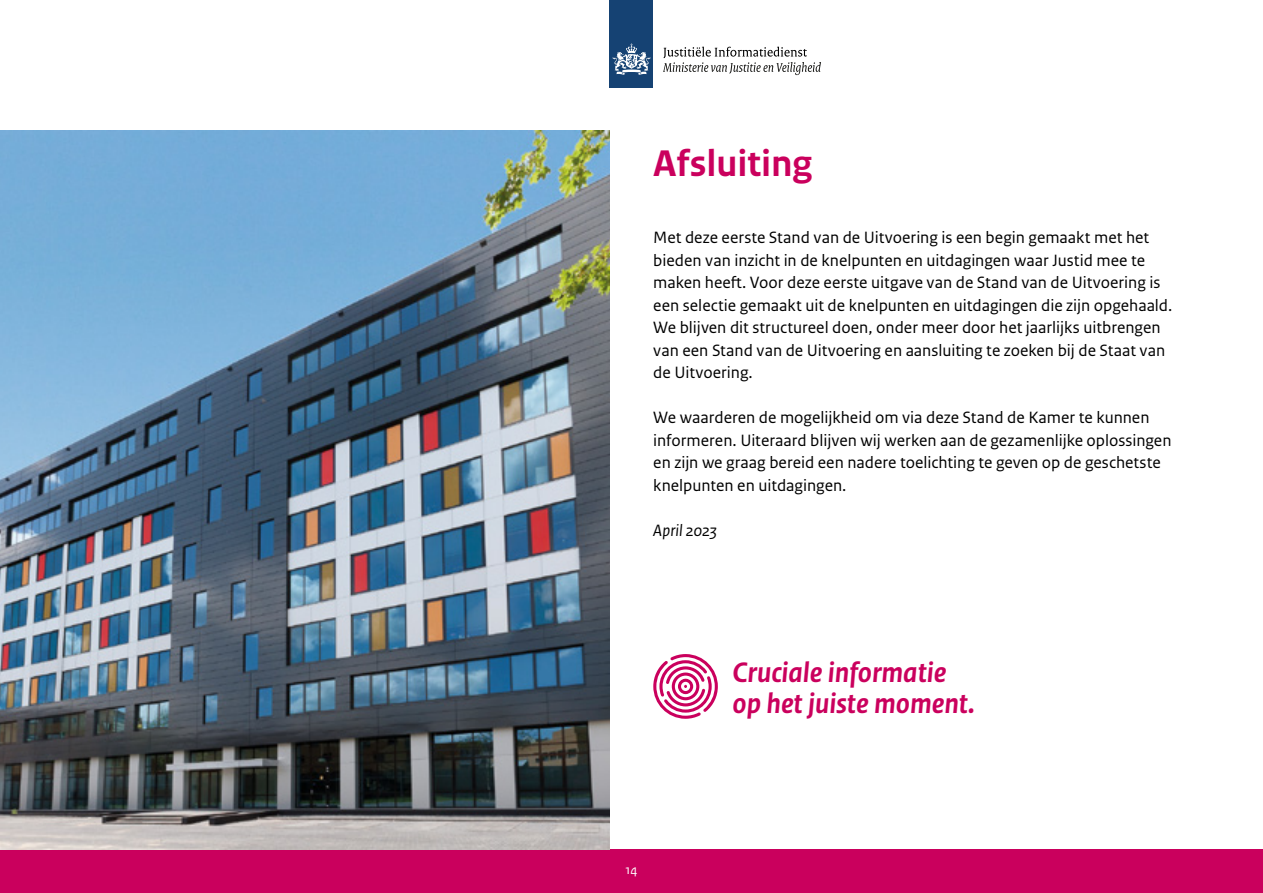
<style>
.page{position:relative;width:1263px;height:893px;background:#fff}
.page>*{position:absolute;margin:0;border:0;box-sizing:border-box;transform-origin:0 0}
.Subtitle_Justid{font:700 39px "Rijksoverheid Sans Text";letter-spacing:-.005em;color:#ca005d}
.t1{font:italic 700 29.7px "Rijksoverheid Sans Text";color:#ca005d}
.Body_Justid{font:17.25px/22.5px "Rijksoverheid Sans Text";color:#000}
.Body_Justid-2{font:italic 17.25px "Rijksoverheid Sans Text";letter-spacing:-.005em;color:#000}
.t2{font:13.5px "Rijksoverheid Sans Text";color:#fff}
</style>
<div class="page">
<div style="left:0;top:849px;width:1263px;height:44px;background:#ca005d"></div>
<div style="left:610px;top:0;width:43px;height:87px;background:#154273"></div>
<svg style="left:613px;top:43px;width:37px;height:32px"></svg>
<svg style="left:663px;top:47px;width:158px;height:28px"></svg>
<img style="left:0;top:131px;width:610px;height:718px">
<svg style="left:653px;top:654px;width:65px;height:65px"></svg>
<p class="Subtitle_Justid" style="left:653px;top:141px;width:161px">Afsluiting</p>
<p class="Body_Justid" style="left:653px;top:227px;width:521px">Met deze eerste Stand van de Uitvoering is een begin gemaakt met het bieden van inzicht in de knelpunten en uitdagingen waar Justid mee te maken heeft. Voor deze eerste uitgave van de Stand van de Uitvoering is een selectie gemaakt uit de knelpunten en uitdagingen die zijn opgehaald.<br>We blijven dit structureel doen, onder meer door het jaarlijks uitbrengen van een Stand van de Uitvoering en aansluiting te zoeken bij de Staat van de Uitvoering.</p>
<p class="Body_Justid" style="left:653px;top:407px;width:520px">We waarderen de mogelijkheid om via deze Stand de Kamer te kunnen informeren. Uiteraard blijven wij werken aan de gezamenlijke oplossingen en zijn we graag bereid een nadere toelichting te geven op de geschetste knelpunten en uitdagingen.</p>
<p class="Body_Justid-2" style="left:653px;top:520px;width:65px">April 2023</p>
<p class="t1" style="left:733px;top:655px;width:215px">Cruciale informatie</p>
<p class="t1" style="left:733px;top:686px;width:244px">op het juiste moment.</p>
<p class="t2" style="left:625px;top:862px;width:13px">14</p>
</div>
